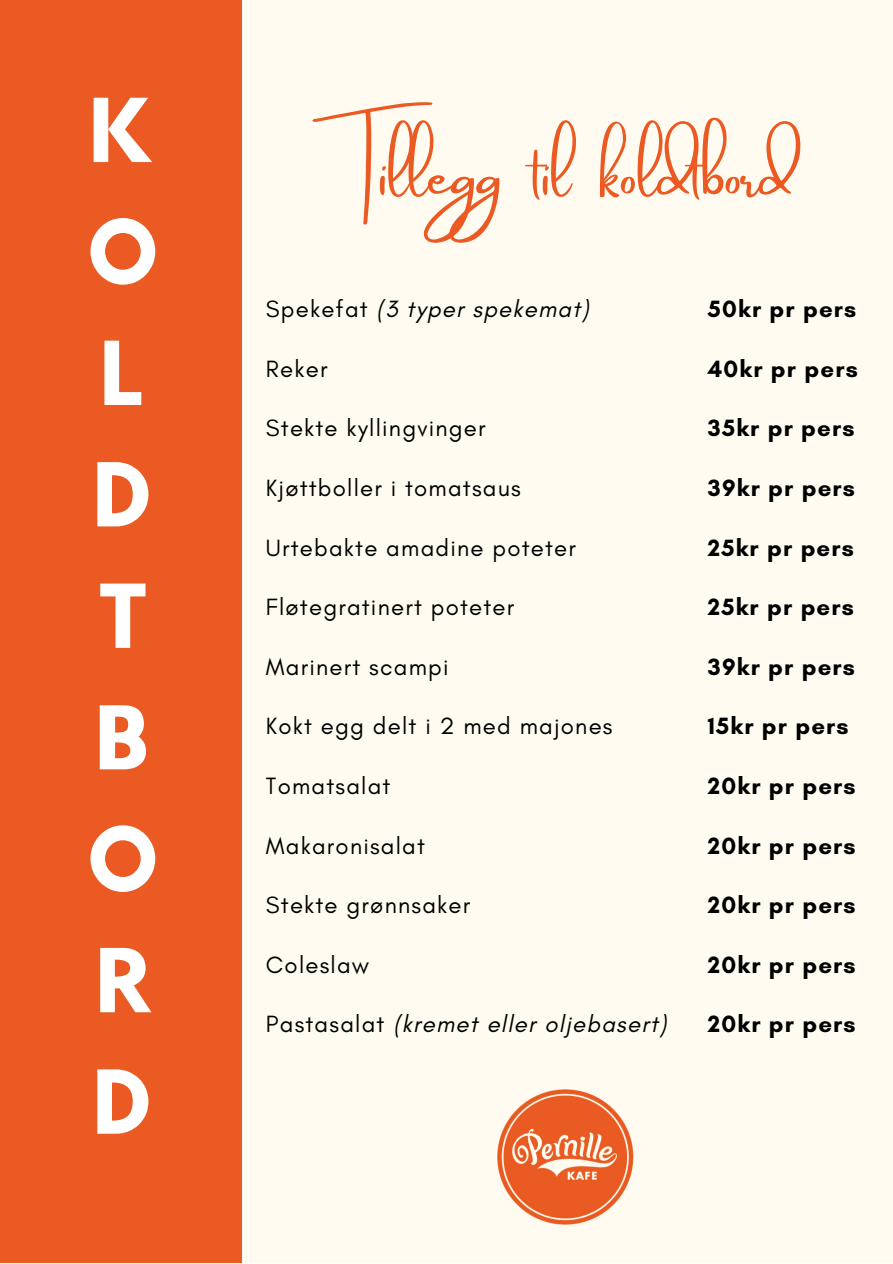
<style>
.page{position:relative;width:893px;height:1264px;background:#fff}
.page>*{position:absolute;margin:0;border:0;box-sizing:border-box;transform-origin:0 0}
.t1{font:78px "Hussar Bd";color:#fff}
.t2{font:58.5px "Amsterdam Two";color:#ea5a22}
.t3{font:24px "Glacial Indifference";letter-spacing:.05em;color:#000}
.t4{font:700 24px "Glacial Indifference";letter-spacing:.05em;color:#000}
.t5{font:italic 24px "Glacial Indifference";letter-spacing:.05em;color:#000}
.s1{font-style:normal}
</style>
<div class="page">
<div style="left:0;top:0;width:892px;height:1262px;background:#fffbf0"></div>
<div style="left:0;top:0;width:242px;height:1262px;background:#ea5a22"></div>
<img style="left:497px;top:1089px;width:137px;height:136px">
<p class="t1" style="left:89px;top:92px;width:69px">K</p>
<p class="t1" style="left:86px;top:213px;width:76px">O</p>
<p class="t1" style="left:99px;top:335px;width:49px">L</p>
<p class="t1" style="left:92px;top:456px;width:63px">D</p>
<p class="t1" style="left:96px;top:577px;width:55px">T</p>
<p class="t1" style="left:94px;top:699px;width:58px">B</p>
<p class="t1" style="left:86px;top:820px;width:76px">O</p>
<p class="t1" style="left:95px;top:942px;width:57px">R</p>
<p class="t1" style="left:92px;top:1063px;width:63px">D</p>
<p class="t2" style="left:330px;top:143px;width:465px">Tillegg til koldtbord</p>
<p class="t5" style="left:266px;top:294px;width:324px"><span class="s1">Spekefat</span> (3 typer spekemat)</p>
<p class="t3" style="left:266px;top:354px;width:63px">Reker</p>
<p class="t3" style="left:266px;top:413px;width:221px">Stekte kyllingvinger</p>
<p class="t3" style="left:266px;top:473px;width:256px">Kjøttboller i tomatsaus</p>
<p class="t3" style="left:266px;top:533px;width:311px">Urtebakte amadine poteter</p>
<p class="t3" style="left:266px;top:592px;width:250px">Fløtegratinert poteter</p>
<p class="t3" style="left:266px;top:652px;width:184px">Marinert scampi</p>
<p class="t3" style="left:266px;top:711px;width:348px">Kokt egg delt i 2 med majones</p>
<p class="t3" style="left:266px;top:771px;width:126px">Tomatsalat</p>
<p class="t3" style="left:266px;top:830px;width:161px">Makaronisalat</p>
<p class="t3" style="left:266px;top:890px;width:206px">Stekte grønnsaker</p>
<p class="t3" style="left:266px;top:950px;width:105px">Coleslaw</p>
<p class="t5" style="left:266px;top:1009px;width:402px"><span class="s1">Pastasalat</span> (kremet eller oljebasert)</p>
<p class="t4" style="left:707px;top:294px;width:150px">50kr pr pers</p>
<p class="t4" style="left:707px;top:354px;width:151px">40kr pr pers</p>
<p class="t4" style="left:707px;top:413px;width:148px">35kr pr pers</p>
<p class="t4" style="left:707px;top:473px;width:149px">39kr pr pers</p>
<p class="t4" style="left:707px;top:533px;width:147px">25kr pr pers</p>
<p class="t4" style="left:707px;top:592px;width:147px">25kr pr pers</p>
<p class="t4" style="left:707px;top:652px;width:149px">39kr pr pers</p>
<p class="t4" style="left:707px;top:711px;width:142px">15kr pr pers</p>
<p class="t4" style="left:707px;top:771px;width:149px">20kr pr pers</p>
<p class="t4" style="left:707px;top:830px;width:149px">20kr pr pers</p>
<p class="t4" style="left:707px;top:890px;width:149px">20kr pr pers</p>
<p class="t4" style="left:707px;top:950px;width:149px">20kr pr pers</p>
<p class="t4" style="left:707px;top:1009px;width:149px">20kr pr pers</p>
</div>
